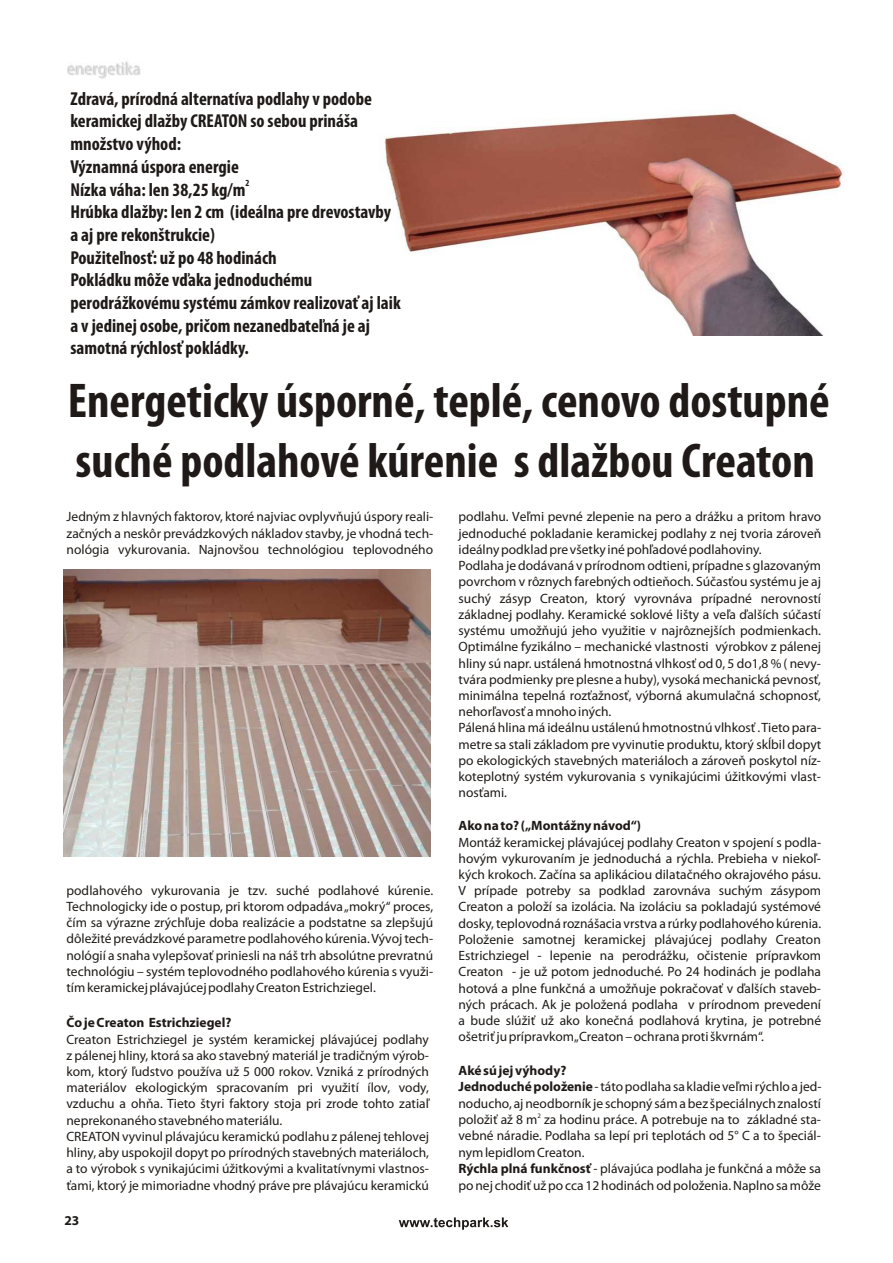
<style>
.page{position:relative;width:893px;height:1263px;background:#fff}
.page>*{position:absolute;margin:0;border:0;box-sizing:border-box;transform-origin:0 0}
.t1{font:700 condensed 49.05px/59.2px "Myriad Pro";color:#1f1a17}
.t2{font:700 condensed 18.75px/22.6px "Myriad Pro";color:#1f1a17}
.t3{font:13.5px/16.2px "Myriad Pro";color:#1f1a17}
.t4{font:700 13.5px "Myriad Pro";color:#1f1a17}
.t5{font:700 condensed 9.3px "Myriad Pro";color:#1f1a17}
.t6{font:6.75px "Myriad Pro";color:#1f1a17}
.s1{font-weight:700}
</style>
<div class="page">
<img style="left:67px;top:61px;width:73px;height:18px">
<svg style="left:399px;top:1217px;width:109px;height:13px"></svg>
<img style="left:63px;top:569px;width:367px;height:288px">
<img style="left:384px;top:113px;width:459px;height:222px">
<h2 class="t2" style="left:70px;top:89px;width:303px">Zdravá, prírodná alternatíva podlahy v podobe keramickej dlažby CREATON so sebou prináša množstvo výhod:<br>Významná úspora energie</h2>
<p class="t5" style="left:246px;top:179px;width:5px">2</p>
<p class="t2" style="left:70px;top:180px;width:332px">Nízka váha: len 38,25 kg/m<br>Hrúbka dlažby: len 2 cm (ideálna pre drevostavby a aj pre rekonštrukcie)<br>Použiteľnosť: už po 48 hodinách<br>Pokládku môže vďaka jednoduchému perodrážkovému systému zámkov realizovať aj laik a v jedinej osobe, pričom nezanedbateľná je aj samotná rýchlosť pokládky.</p>
<h1 class="t1" style="left:68px;top:375px;width:763px">Energeticky úsporné, teplé, cenovo dostupné suché podlahové kúrenie s dlažbou Creaton</h1>
<p class="t3" style="left:67px;top:510px;width:368px">Jedným z hlavných faktorov, ktoré najviac ovplyvňujú úspory reali-</p>
<p class="t3" style="left:459px;top:510px;width:364px">podlahu. Veľmi pevné zlepenie na pero a drážku a pritom hravo</p>
<p class="t3" style="left:67px;top:526px;width:368px">začných a neskôr prevádzkových nákladov stavby, je vhodná tech-</p>
<p class="t3" style="left:459px;top:526px;width:364px">jednoduché pokladanie keramickej podlahy z nej tvoria zároveň</p>
<p class="t3" style="left:67px;top:542px;width:368px">nológia vykurovania. Najnovšou technológiou teplovodného</p>
<p class="t3" style="left:459px;top:542px;width:364px">ideálny podklad pre všetky iné pohľadové podlahoviny.<br>Podlaha je dodávaná v prírodnom odtieni, prípadne s glazovaným povrchom v rôznych farebných odtieňoch. Súčasťou systému je aj suchý zásyp Creaton, ktorý vyrovnáva prípadné nerovností základnej podlahy. Keramické soklové lišty a veľa ďalších súčastí systému umožňujú jeho využitie v najrôznejších podmienkach.<br>Optimálne fyzikálno – mechanické vlastnosti výrobkov z pálenej hliny sú napr. ustálená hmotnostná vlhkosť od 0, 5 do1,8 % ( nevy&shy;tvára podmienky pre plesne a huby), vysoká mechanická pevnosť, minimálna tepelná rozťažnosť, výborná akumulačná schopnosť, nehorľavosť a mnoho iných.<br>Pálená hlina má ideálnu ustálenú hmotnostnú vlhkosť . Tieto para&shy;metre sa stali základom pre vyvinutie produktu, ktorý skĺbil dopyt po ekologických stavebných materiáloch a zároveň poskytol níz&shy;koteplotný systém vykurovania s vynikajúcimi úžitkovými vlast&shy;nosťami.</p>
<p class="t4" style="left:459px;top:820px;width:184px">Ako na to? („Montážny návod“)</p>
<p class="t3" style="left:459px;top:835px;width:364px;text-align:justify">Montáž keramickej plávajúcej podlahy Creaton v spojení s podla&shy;hovým vykurovaním je jednoduchá a rýchla. Prebieha v niekoľ&shy;kých krokoch. Začína sa aplikáciou dilatačného okrajového pásu.</p>
<p class="t3" style="left:67px;top:883px;width:368px">podlahového vykurovania je tzv. suché podlahové kúrenie.</p>
<p class="t3" style="left:459px;top:884px;width:364px">V prípade potreby sa podklad zarovnáva suchým zásypom</p>
<p class="t3" style="left:67px;top:899px;width:368px">Technologicky ide o postup, pri ktorom odpadáva „mokrý“ proces,</p>
<p class="t3" style="left:458px;top:900px;width:364px">Creaton a položí sa izolácia. Na izoláciu sa pokladajú systémové</p>
<p class="t3" style="left:67px;top:916px;width:368px">čím sa výrazne zrýchľuje doba realizácie a podstatne sa zlepšujú</p>
<p class="t3" style="left:458px;top:916px;width:364px">dosky, teplovodná roznášacia vrstva a rúrky podlahového kúrenia.</p>
<p class="t3" style="left:67px;top:932px;width:368px">dôležité prevádzkové parametre podlahového kúrenia. Vývoj tech-</p>
<p class="t3" style="left:458px;top:932px;width:364px">Položenie samotnej keramickej plávajúcej podlahy Creaton</p>
<p class="t3" style="left:66px;top:948px;width:368px">nológií a snaha vylepšovať priniesli na náš trh absolútne prevratnú</p>
<p class="t3" style="left:458px;top:949px;width:364px">Estrichziegel - lepenie na perodrážku, očistenie prípravkom</p>
<p class="t3" style="left:66px;top:964px;width:368px">technológiu – systém teplovodného podlahového kúrenia s využi-</p>
<p class="t3" style="left:458px;top:965px;width:364px">Creaton - je už potom jednoduché. Po 24 hodinách je podlaha</p>
<p class="t3" style="left:66px;top:980px;width:311px">tím keramickej plávajúcej podlahy Creaton Estrichziegel.</p>
<p class="t3" style="left:458px;top:981px;width:364px">hotová a plne funkčná a umožňuje pokračovať v ďalších staveb&shy;ných prácach. Ak je položená podlaha v prírodnom prevedení</p>
<p class="t4" style="left:66px;top:1017px;width:167px">Čoje Creaton Estrichziegel?</p>
<p class="t3" style="left:458px;top:1013px;width:364px">a bude slúžiť už ako konečná podlahová krytina, je potrebné</p>
<p class="t3" style="left:66px;top:1032px;width:364px">Creaton Estrichziegel je systém keramickej plávajúcej podlahy</p>
<p class="t3" style="left:458px;top:1030px;width:307px">ošetriť ju prípravkom „Creaton – ochrana proti škvrnám“.</p>
<p class="t3" style="left:66px;top:1048px;width:364px">z pálenej hliny, ktorá sa ako stavebný materiál je tradičným výrob&shy;kom, ktorý ľudstvo používa už 5 000 rokov. Vzniká z prírodných</p>
<p class="t4" style="left:458px;top:1064px;width:109px">Aké sú jej výhody?</p>
<p class="t3" style="left:66px;top:1081px;width:364px">materiálov ekologickým spracovaním pri využití ílov, vody,</p>
<p class="t3" style="left:458px;top:1080px;width:365px"><span class="s1">Jednoduché položenie</span> - táto podlaha sa kladie veľmi rýchlo a jed-</p>
<p class="t3" style="left:66px;top:1097px;width:364px">vzduchu a ohňa. Tieto štyri faktory stoja pri zrode tohto zatiaľ</p>
<p class="t3" style="left:458px;top:1096px;width:364px">noducho, aj neodborník je schopný sám a bez špeciálnych znalostí</p>
<p class="t6" style="left:537px;top:1112px;width:5px">2</p>
<p class="t3" style="left:66px;top:1113px;width:217px">neprekonaného stavebného materiálu.</p>
<p class="t3" style="left:458px;top:1113px;width:364px">položiť až 8 m za hodinu práce. A potrebuje na to základné sta-</p>
<p class="t3" style="left:66px;top:1129px;width:364px">CREATON vyvinul plávajúcu keramickú podlahu z pálenej tehlovej</p>
<p class="t3" style="left:458px;top:1129px;width:364px">vebné náradie. Podlaha sa lepí pri teplotách od 5° C a to špeciál-</p>
<p class="t3" style="left:66px;top:1146px;width:364px">hliny, aby uspokojil dopyt po prírodných stavebných materiáloch,</p>
<p class="t3" style="left:458px;top:1145px;width:128px">nym lepidlom Creaton.</p>
<p class="t3" style="left:66px;top:1162px;width:364px">a to výrobok s vynikajúcimi úžitkovými a kvalitatívnymi vlastnos-</p>
<p class="t3" style="left:458px;top:1162px;width:364px"><span class="s1">Rýchla plná funkčnosť</span> - plávajúca podlaha je funkčná a môže sa</p>
<p class="t3" style="left:66px;top:1178px;width:364px">ťami, ktorý je mimoriadne vhodný práve pre plávajúcu keramickú</p>
<p class="t3" style="left:458px;top:1178px;width:364px">po nej chodiť už po cca 12 hodinách od položenia. Naplno sa môže</p>
<p class="t4" style="left:64px;top:1215px;width:16px">23</p>
</div>
